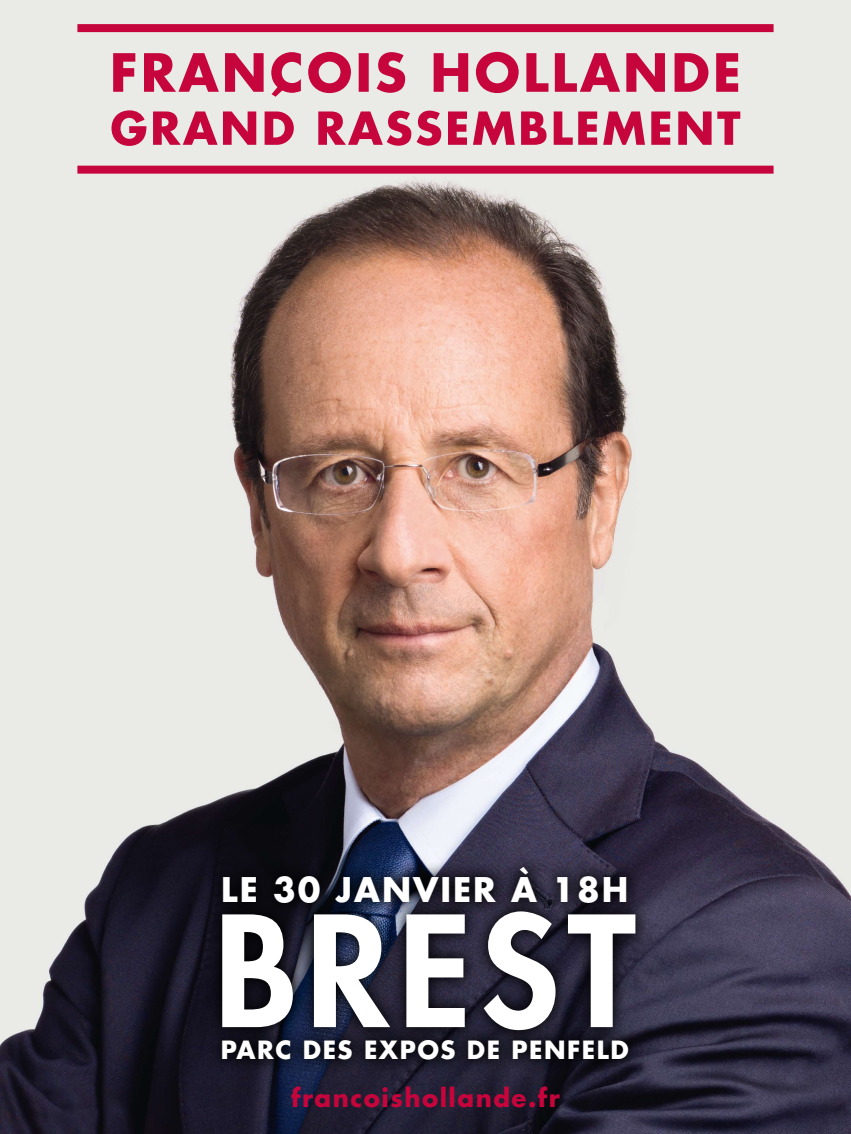
<style>
.page{position:relative;width:851px;height:1134px;background:#fff}
.page>*{position:absolute;margin:0;border:0;box-sizing:border-box;transform-origin:0 0}
.t1{font:800 149.5px "Futura";letter-spacing:.06em;color:#fff}
.t2{font:700 33.1px "Futura";letter-spacing:.06em;color:#fff}
.t3{font:700 24.5px "Futura";color:#c5053c}
.t4{font:700 24.45px "Futura";letter-spacing:.06em;color:#fff}
</style>
<div class="page">
<img style="left:0;top:0;width:850px;height:1134px">
<svg style="left:111px;top:110px;width:629px;height:36px;background:#d77891"></svg>
<div style="left:77px;top:24px;width:696px;height:8px;background:#c5053c"></div>
<div style="left:77px;top:166px;width:696px;height:8px;background:#c5053c"></div>
<svg style="left:205px;top:850px;width:445px;height:221px;background:#181826"></svg>
<svg style="left:113px;top:52px;width:625px;height:45px;background:#d98399"></svg>
<h2 class="t2" style="left:221px;top:867px;width:408px">LE 30 JANVIER À 18H</h2>
<h1 class="t1" style="left:214px;top:872px;width:422px">BREST</h1>
<p class="t4" style="left:221px;top:1032px;width:409px">PARC DES EXPOS DE PENFELD</p>
<p class="t3" style="left:291px;top:1081px;width:270px">FRANCOISHOLLANDE.FR</p>
</div>
